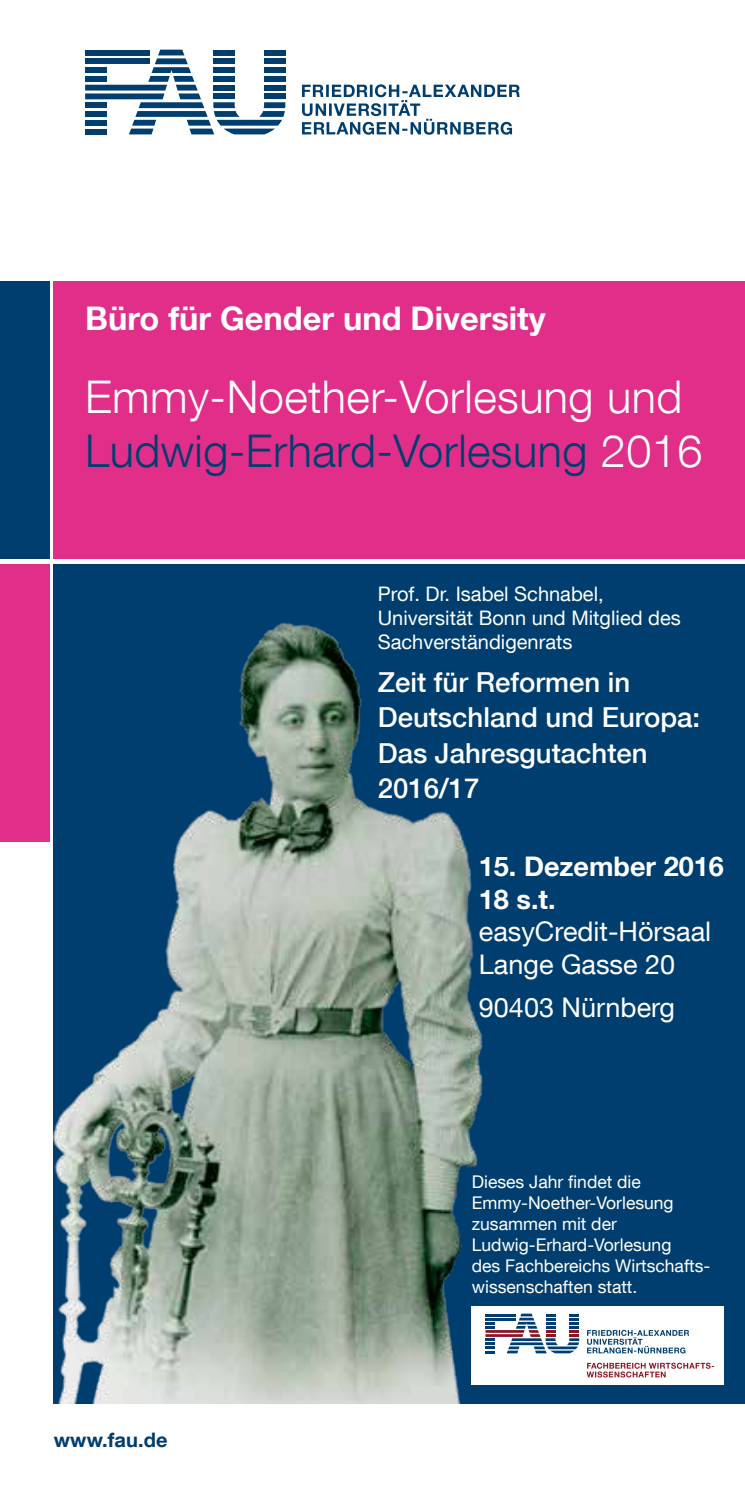
<style>
.page{position:relative;width:745px;height:1489px;background:#fff}
.page>*{position:absolute;margin:0;border:0;box-sizing:border-box;transform-origin:0 0}
.t1{font:300 45px/54px "Helvetica Neue LT Com";letter-spacing:.01em;color:#fff}
.t2{font:700 32.5px "Helvetica Neue LT Com";color:#fff}
.t3{font:500 27.5px/35.5px "Helvetica Neue LT Com";color:#fff}
.t4{font:27px/32.5px "Helvetica Neue LT Com";color:#fff}
.t5{font:700 27px/32.5px "Helvetica Neue LT Com";color:#fff}
.t6{font:20px/24px "Helvetica Neue LT Com";color:#fff}
.t7{font:700 20px "Helvetica Neue LT Com";letter-spacing:.005em;color:#003e6f}
.t8{font:17.5px/21px "Helvetica Neue LT Com";color:#fff}
.s1{color:#003e6f}
</style>
<div class="page">
<div style="left:54px;top:561px;width:690px;height:842px;background:#003e6f"></div>
<div style="left:54px;top:281px;width:690px;height:280px;background:#e02e89"></div>
<div style="left:0;top:281px;width:50px;height:280px;background:#003e6f"></div>
<div style="left:0;top:561px;width:50px;height:281px;background:#e02e89"></div>
<hr style="left:0;top:559px;width:744px;height:4px;background:#fff">
<svg style="left:85px;top:50px;width:200px;height:84px"></svg>
<div style="left:85px;top:50px;width:65px;height:5px;background:#003e6f"></div>
<div style="left:85px;top:67px;width:21px;height:6px;background:#003e6f"></div>
<svg style="left:302px;top:84px;width:217px;height:51px"></svg>
<img style="left:54px;top:622px;width:533px;height:781px">
<div style="left:471px;top:1305px;width:252px;height:79px;background:#fff"></div>
<svg style="left:586px;top:1362px;width:127px;height:15px"></svg>
<svg style="left:587px;top:1329px;width:101px;height:24px"></svg>
<svg style="left:485px;top:1313px;width:94px;height:40px"></svg>
<h2 class="t2" style="left:85px;top:298px;width:461px">Büro für Gender und Diversity</h2>
<h1 class="t1" style="left:85px;top:369px;width:618px">Emmy-Noether-Vorlesung und<br><span class="s1">Ludwig-Erhard-Vorlesung</span> 2016</h1>
<p class="t6" style="left:377px;top:581px;width:304px">Prof. Dr. Isabel Schnabel,<br>Universität Bonn und Mitglied des<br>Sachverständigenrats</p>
<h3 class="t3" style="left:377px;top:663px;width:323px">Zeit für Reformen in<br>Deutschland und Europa:<br>Das Jahresgutachten<br>2016/17</h3>
<h3 class="t5" style="left:478px;top:849px;width:246px">15. Dezember 2016<br>18 s.t.</h3>
<h3 class="t4" style="left:478px;top:914px;width:233px">easyCredit-Hörsaal<br>Lange Gasse 20</h3>
<h3 class="t4" style="left:478px;top:990px;width:197px">90403 Nürnberg</h3>
<p class="t7" style="left:54px;top:1426px;width:115px">www.fau.de</p>
<p class="t8" style="left:471px;top:1170px;width:240px">Dieses Jahr findet die<br>Emmy-Noether-Vorlesung zusammen mit der<br>Ludwig-Erhard-Vorlesung<br>des Fachbereichs Wirtschafts&shy;wissenschaften statt.</p>
</div>
